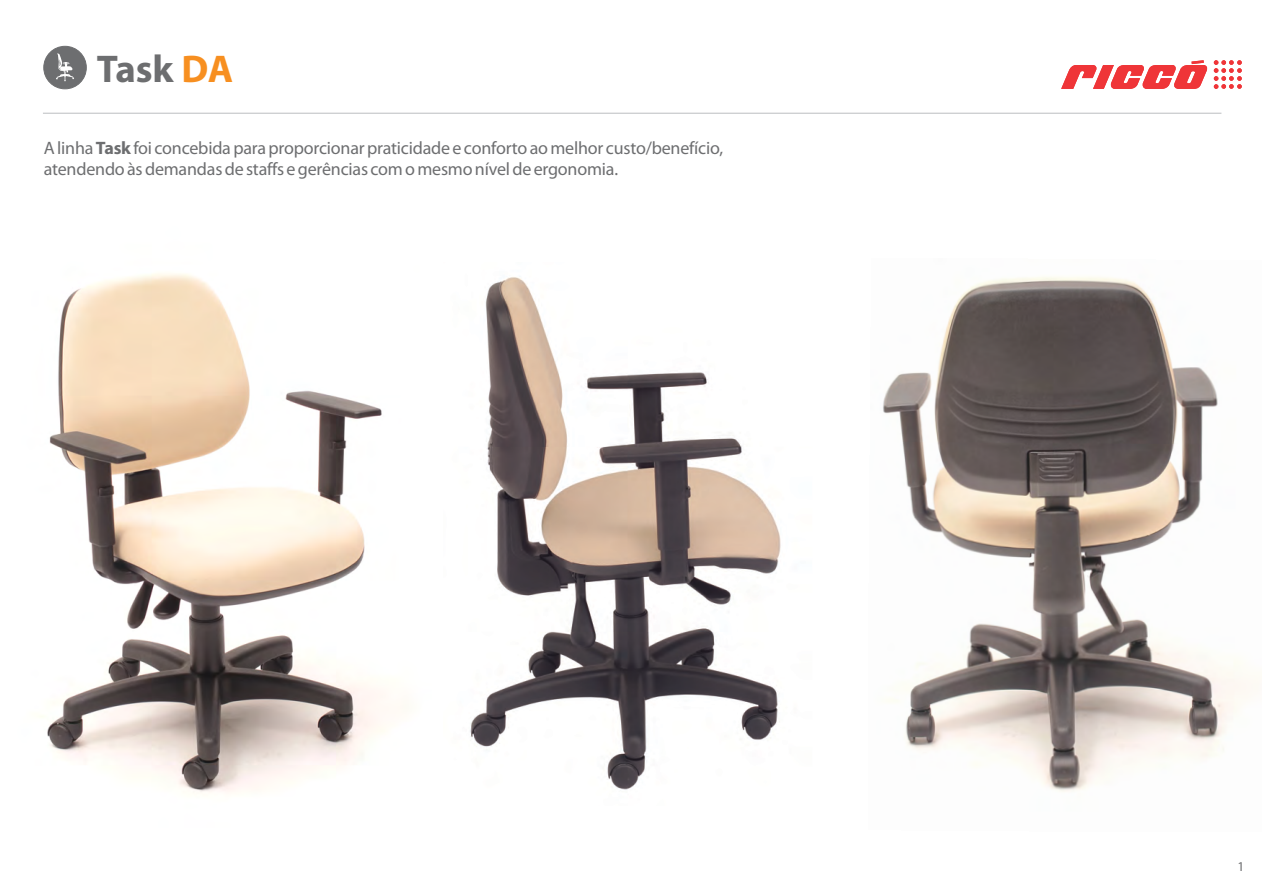
<style>
.page{position:relative;width:1262px;height:894px;background:#fff}
.page>*{position:absolute;margin:0;border:0;box-sizing:border-box;transform-origin:0 0}
.t1{font:700 38.7px "Myriad Pro";letter-spacing:-.01em;color:#6d6e70}
.t2{font:18px/21.6px "Myriad Pro";letter-spacing:-.01em;color:#6d6e70}
.t3{font:13.5px "Myriad Pro";color:#6d6e70}
.s1{color:#f78f20}
.s2{font-weight:700}
</style>
<div class="page">
<img style="left:39px;top:273px;width:368px;height:520px">
<svg style="left:1214px;top:60px;width:27px;height:29px"></svg>
<svg style="left:1061px;top:60px;width:147px;height:29px"></svg>
<hr style="left:43px;top:113px;width:1178px;height:1px;background:#bbbdc0">
<div style="left:43px;top:46px;width:44px;height:43px;background:#6d6e70;border:1px solid #6d6e70;border-radius:50%"></div>
<svg style="left:56px;top:53px;width:18px;height:28px"></svg>
<img style="left:470px;top:277px;width:311px;height:513px">
<img style="left:883px;top:277px;width:376px;height:515px">
<h1 class="t1" style="left:97px;top:53px;width:138px">Task <span class="s1">DA</span></h1>
<p class="t2" style="left:44px;top:138px;width:681px">A linha <span class="s2">Task</span> foi concebida para proporcionar praticidade e conforto ao melhor custo/benefício, atendendo às demandas de staffs e gerências com o mesmo nível de ergonomia.</p>
<p class="t3" style="left:1237px;top:861px;width:8px">1</p>
</div>
